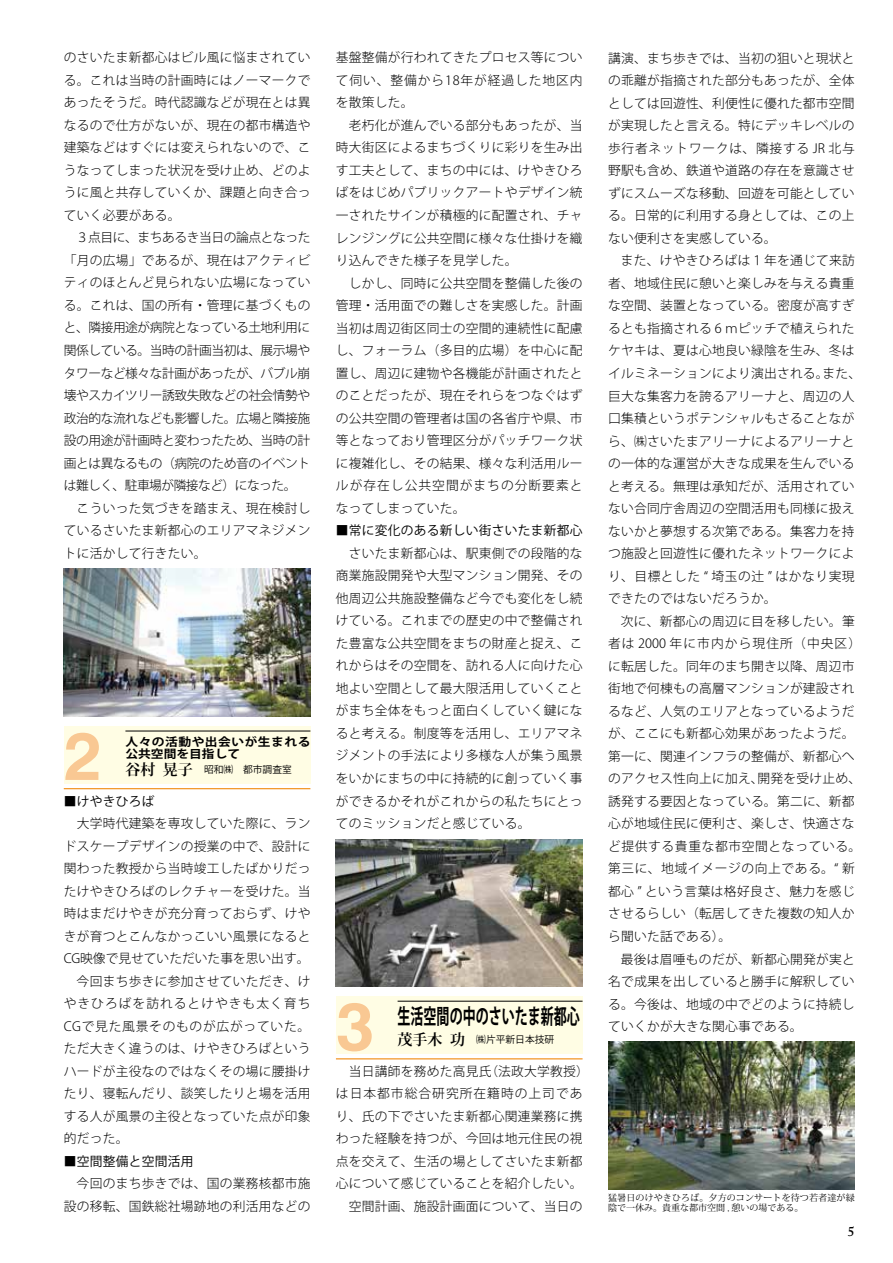
<style>
.page{position:relative;width:893px;height:1263px;background:#fff}
.page>*{position:absolute;margin:0;border:0;box-sizing:border-box;transform-origin:0 0}
.t1{font:700 67.5px "Swiss 721 BT";color:#f9c893}
.t2{font:700 21px "Koz Go Pro";color:#000;scale:.62 1}
.t3{font:600 13.5px "Adobe Caslon Pro";color:#000}
.t4{font:300 12.75px/22.5px "Koz Go Pro";letter-spacing:.02em;color:#000;text-align:justify}
.t5{font:12.75px "Koz Go Pro";letter-spacing:.02em;color:#000}
.t6{font:300 12.75px "Koz Go Pro";letter-spacing:.08em;color:#000}
.t7{font:300 12.75px "Koz Go Pro";color:#000}
.t8{font:300 12.75px "Koz Go Pro";letter-spacing:.06em;color:#000}
.t9{font:700 11.55px/11.2px "Koz Go Pro";letter-spacing:.04em;color:#000;scale:1.11 1}
.t10{font:9.75px "Koz Go Pro";color:#000}
.t11{font:9px/10.5px "Koz Min Pro";letter-spacing:.015em;color:#000}
.s1{font-family:"Koz Min Pro";font-weight:700;font-size:15px}
</style>
<div class="page">
<img style="left:608px;top:1041px;width:247px;height:148px">
<img style="left:64px;top:569px;width:246px;height:148px">
<img style="left:336px;top:839px;width:247px;height:148px">
<div style="left:64px;top:726px;width:246px;height:57px;background:#fffde4"></div>
<hr style="left:64px;top:788px;width:246px;height:1px;background:#f08300">
<hr style="left:125px;top:731px;width:185px;height:1px;background:#000">
<div style="left:336px;top:996px;width:246px;height:58px;background:#fffde4"></div>
<hr style="left:336px;top:1058px;width:247px;height:1px;background:#f08300">
<hr style="left:398px;top:1001px;width:185px;height:1px;background:#000">
<p class="t4" style="left:64px;top:46px;width:248px">のさいたま新都心はビル風に悩まされている。これは当時の計画時にはノーマークであったそうだ。時代認識などが現在とは異なるので仕方がないが、現在の都市構造や建築などはすぐには変えられないので、こうなってしまった状況を受け止め、どのように風と共存していくか、課題と向き合っていく必要がある。</p>
<p class="t4" style="left:64px;top:227px;width:248px;text-indent:12px">３点目に、まちあるき当日の論点となった「月の広場」であるが、現在はアクティビティのほとんど見られない広場になっている。これは、国の所有・管理に基づくものと、隣接用途が病院となっている土地利用に関係している。当時の計画当初は、展示場やタワーなど様々な計画があったが、バブル崩壊やスカイツリー誘致失敗などの社会情勢や政治的な流れなども影響した。広場と隣接施設の用途が計画時と変わったため、当時の計画とは異なるもの（病院のため音のイベントは難しく、駐車場が隣接など）になった。</p>
<p class="t4" style="left:64px;top:497px;width:248px;text-indent:13px">こういった気づきを踏まえ、現在検討しているさいたま新都心のエリアマネジメントに活かして行きたい。</p>
<h1 class="t1" style="left:64px;top:715px;width:40px">2</h1>
<p class="t9" style="left:125px;top:737px;width:168px">人々の活動や出会いが生まれる公共空間を目指して</p>
<p class="t10" style="left:125px;top:763px;width:168px"><span class="s1">谷村 晃子</span> 昭和㈱　都市調査室</p>
<p class="t5" style="left:64px;top:793px;width:92px">■けやきひろば</p>
<p class="t4" style="left:77px;top:812px;width:235px">大学時代建築を専攻していた際に、ラン</p>
<p class="t4" style="left:64px;top:835px;width:248px">ドスケープデザインの授業の中で、設計に</p>
<p class="t4" style="left:64px;top:857px;width:248px">関わった教授から当時竣工したばかりだっ</p>
<p class="t4" style="left:64px;top:880px;width:248px">たけやきひろばのレクチャーを受けた。当</p>
<p class="t4" style="left:64px;top:902px;width:248px">時はまだけやきが充分育っておらず、けや</p>
<p class="t4" style="left:64px;top:925px;width:248px">きが育つとこんなかっこいい風景になると</p>
<p class="t7" style="left:64px;top:950px;width:247px">CG映像で見せていただいた事を思い出す。</p>
<p class="t4" style="left:77px;top:970px;width:235px">今回まち歩きに参加させていただき、け</p>
<p class="t6" style="left:64px;top:995px;width:248px">やきひろばを訪れるとけやきも太く育ち</p>
<p class="t8" style="left:64px;top:1018px;width:248px">CGで見た風景そのものが広がっていた。</p>
<p class="t4" style="left:64px;top:1037px;width:248px">ただ大きく違うのは、けやきひろばという</p>
<p class="t4" style="left:64px;top:1060px;width:248px">ハードが主役なのではなくその場に腰掛け</p>
<p class="t4" style="left:64px;top:1082px;width:248px">たり、寝転んだり、談笑したりと場を活用</p>
<p class="t4" style="left:64px;top:1105px;width:248px">する人が風景の主役となっていた点が印象</p>
<p class="t4" style="left:64px;top:1127px;width:66px">的だった。</p>
<p class="t5" style="left:64px;top:1153px;width:131px">■空間整備と空間活用</p>
<p class="t4" style="left:64px;top:1172px;width:248px;text-align:right">今回のまち歩きでは、国の業務核都市施設の移転、国鉄総社場跡地の利活用などの</p>
<p class="t4" style="left:336px;top:47px;width:248px">基盤整備が行われてきたプロセス等について伺い、整備から18年が経過した地区内を散策した。</p>
<p class="t4" style="left:336px;top:114px;width:248px;text-indent:13px">老朽化が進んでいる部分もあったが、当時大街区によるまちづくりに彩りを生み出す工夫として、まちの中には、けやきひろばをはじめパブリックアートやデザイン統一されたサインが積極的に配置され、チャレンジングに公共空間に様々な仕掛けを織り込んできた様子を見学した。</p>
<p class="t4" style="left:336px;top:272px;width:248px;text-indent:13px">しかし、同時に公共空間を整備した後の管理・活用面での難しさを実感した。計画当初は周辺街区同士の空間的連続性に配慮し、フォーラム（多目的広場）を中心に配置し、周辺に建物や各機能が計画されたとのことだったが、現在それらをつなぐはずの公共空間の管理者は国の各省庁や県、市等となっており管理区分がパッチワーク状に複雑化し、その結果、様々な利活用ルールが存在し公共空間がまちの分断要素となってしまっていた。</p>
<p class="t5" style="left:336px;top:522px;width:248px">■常に変化のある新しい街さいたま新都心</p>
<p class="t4" style="left:336px;top:542px;width:248px;text-indent:13px">さいたま新都心は、駅東側での段階的な商業施設開発や大型マンション開発、その他周辺公共施設整備など今でも変化をし続けている。これまでの歴史の中で整備された豊富な公共空間をまちの財産と捉え、これからはその空間を、訪れる人に向けた心地よい空間として最大限活用していくことがまち全体をもっと面白くしていく鍵になると考える。制度等を活用し、エリアマネジメントの手法により多様な人が集う風景をいかにまちの中に持続的に創っていく事ができるかそれがこれからの私たちにとってのミッションだと感じている。</p>
<h1 class="t1" style="left:336px;top:985px;width:40px">3</h1>
<h2 class="t2" style="left:398px;top:1003px;width:295px">生活空間の中のさいたま新都心</h2>
<p class="t10" style="left:398px;top:1033px;width:158px"><span class="s1">茂手木 功</span> ㈱片平新日本技研</p>
<p class="t4" style="left:349px;top:1060px;width:242px">当日講師を務めた高見氏（法政大学教授）</p>
<p class="t6" style="left:336px;top:1085px;width:248px">は日本都市総合研究所在籍時の上司であ</p>
<p class="t4" style="left:336px;top:1105px;width:248px">り、氏の下でさいたま新都心関連業務に携</p>
<p class="t4" style="left:336px;top:1127px;width:248px">わった経験を持つが、今回は地元住民の視</p>
<p class="t4" style="left:336px;top:1150px;width:248px">点を交えて、生活の場としてさいたま新都</p>
<p class="t4" style="left:336px;top:1172px;width:248px">心について感じていることを紹介したい。</p>
<p class="t4" style="left:349px;top:1195px;width:235px">空間計画、施設計画面について、当日の</p>
<p class="t4" style="left:608px;top:47px;width:248px">講演、まち歩きでは、当初の狙いと現状との乖離が指摘された部分もあったが、全体としては回遊性、利便性に優れた都市空間が実現したと言える。特にデッキレベルの歩行者ネットワークは、隣接する JR 北与野駅も含め、鉄道や道路の存在を意識させずにスムーズな移動、回遊を可能としている。日常的に利用する身としては、この上ない便利さを実感している。</p>
<p class="t4" style="left:608px;top:250px;width:255px;text-align:left;text-indent:13px">また、けやきひろばは１年を通じて来訪者、地域住民に憩いと楽しみを与える貴重な空間、装置となっている。密度が高すぎるとも指摘される 6 ｍピッチで植えられたケヤキは、夏は心地良い緑陰を生み、冬はイルミネーションにより演出される。また、巨大な集客力を誇るアリーナと、周辺の人口集積というポテンシャルもさることながら、㈱さいたまアリーナによるアリーナとの一体的な運営が大きな成果を生んでいると考える。無理は承知だが、活用されていない合同庁舎周辺の空間活用も同様に扱えないかと夢想する次第である。集客力を持つ施設と回遊性に優れたネットワークにより、目標とした “ 埼玉の辻 ” はかなり実現できたのではないだろうか。</p>
<p class="t4" style="left:608px;top:610px;width:255px;text-align:left;text-indent:13px">次に、新都心の周辺に目を移したい。筆者は 2000 年に市内から現住所（中央区）に転居した。同年のまち開き以降、周辺市街地で何棟もの高層マンションが建設されるなど、人気のエリアとなっているようだが、ここにも新都心効果があったようだ。第一に、関連インフラの整備が、新都心へのアクセス性向上に加え、開発を受け止め、誘発する要因となっている。第二に、新都心が地域住民に便利さ、楽しさ、快適さなど提供する貴重な都市空間となっている。第三に、地域イメージの向上である。“ 新都心 ” という言葉は格好良さ、魅力を感じさせるらしい（転居してきた複数の知人から聞いた話である）。</p>
<p class="t4" style="left:608px;top:948px;width:248px;text-indent:13px">最後は眉唾ものだが、新都心開発が実と名で成果を出していると勝手に解釈している。今後は、地域の中でどのように持続していくかが大きな関心事である。</p>
<p class="t11" style="left:608px;top:1192px;width:248px">猛暑日のけやきひろば。夕方のコンサートを待つ若者達が緑陰で一休み。貴重な都市空間 , 憩いの場である。</p>
<p class="t3" style="left:848px;top:1223px;width:8px">5</p>
</div>
